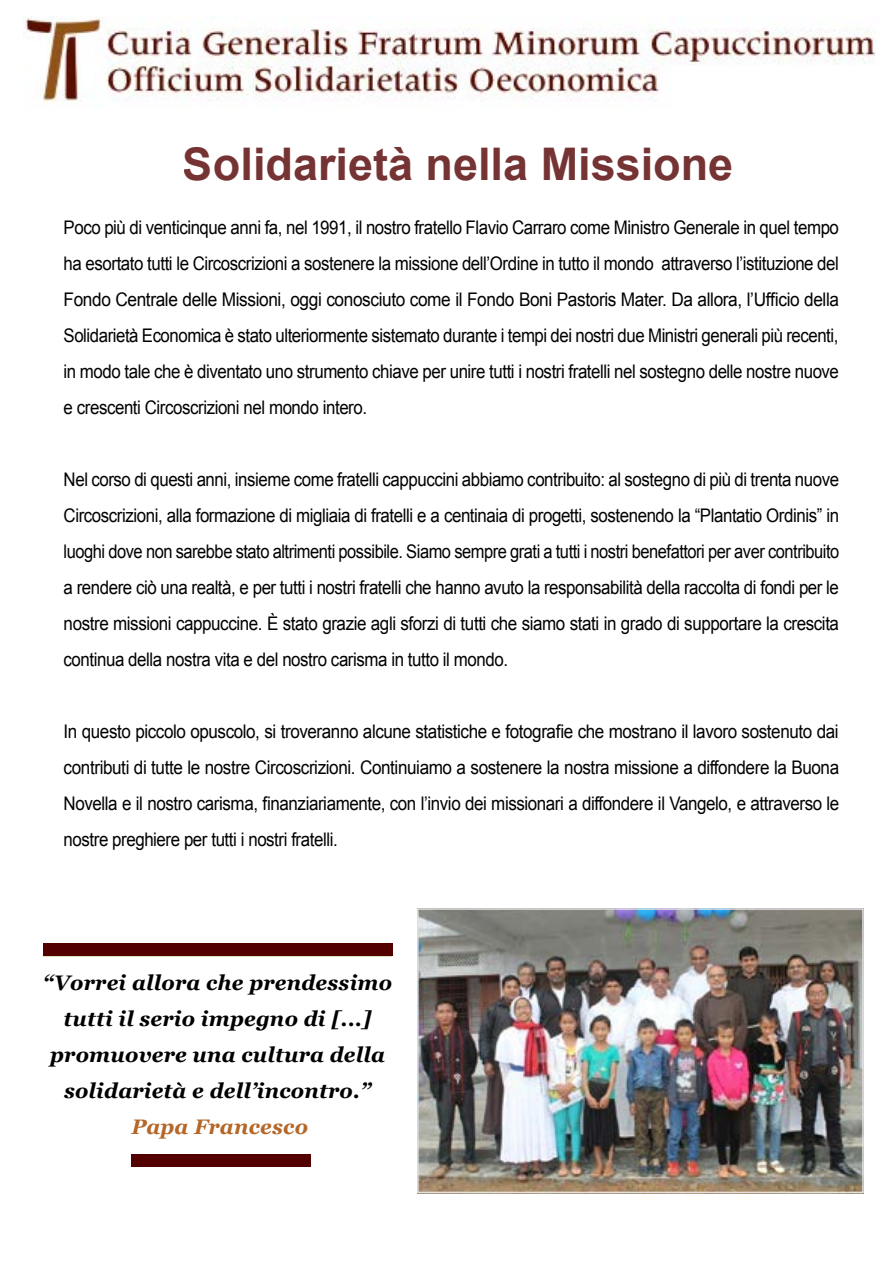
<style>
.page{position:relative;width:893px;height:1263px;background:#fff}
.page>*{position:absolute;margin:0;border:0;box-sizing:border-box;transform-origin:0 0}
.t1{font:700 45px "Arial";color:#530000}
.t2{font:italic 700 21px/36px "Georgia";letter-spacing:.01em;color:#000;text-align:center}
.t3{font:italic 700 21px "Georgia";letter-spacing:.01em;color:#b46728}
.t4{font:18.75px/36px "Arial";letter-spacing:-.025em;color:#000;text-align:justify;scale:.9 1}
.t5{font:18.75px/36px "Arial";letter-spacing:-.025em;color:#000;text-align:justify;scale:.91 1}
</style>
<div class="page">
<img style="left:420px;top:911px;width:441px;height:279px">
<div style="left:417px;top:908px;width:447px;height:285px;border:2px solid #e0e0e1"></div>
<img style="left:23px;top:16px;width:853px;height:88px">
<div style="left:131px;top:1154px;width:177px;height:9px;background:#530000"></div>
<div style="left:43px;top:943px;width:350px;height:13px;background:#530000"></div>
<div style="left:132px;top:1154px;width:179px;height:13px;background:#530000"></div>
<h1 class="t1" style="left:183px;top:132px;width:552px">Solidarietà nella Missione</h1>
<p class="t4" style="left:64px;top:209px;width:863px">Poco più di venticinque anni fa, nel 1991, il nostro fratello Flavio Carraro come Ministro Generale in quel tempo ha esortato tutti le Circoscrizioni a sostenere la missione dell’Ordine in tutto il mondo attraverso l’istituzione del Fondo Centrale delle Missioni, oggi conosciuto come il Fondo Boni Pastoris Mater. Da allora, l’Ufficio della Solidarietà Economica è stato ulteriormente sistemato durante i tempi dei nostri due Ministri generali più recenti, in modo tale che è diventato uno strumento chiave per unire tutti i nostri fratelli nel sostegno delle nostre nuove e crescenti Circoscrizioni nel mondo intero.</p>
<p class="t4" style="left:64px;top:461px;width:863px">Nel corso di questi anni, insieme come fratelli cappuccini abbiamo contribuito: al sostegno di più di trenta nuove Circoscrizioni, alla formazione di migliaia di fratelli e a centinaia di progetti, sostenendo la “Plantatio Ordinis” in luoghi dove non sarebbe stato altrimenti possibile. Siamo sempre grati a tutti i nostri benefattori per aver contribuito a rendere ciò una realtà, e per tutti i nostri fratelli che hanno avuto la responsabilità della raccolta di fondi per le nostre missioni cappuccine. È stato grazie agli sforzi di tutti che siamo stati in grado di supportare la crescita continua della nostra vita e del nostro carisma in tutto il mondo.</p>
<p class="t5" style="left:64px;top:713px;width:854px">In questo piccolo opuscolo, si troveranno alcune statistiche e fotografie che mostrano il lavoro sostenuto dai contributi di tutte le nostre Circoscrizioni. Continuiamo a sostenere la nostra missione a diffondere la Buona Novella e il nostro carisma, finanziariamente, con l’invio dei missionari a diffondere il Vangelo, e attraverso le nostre preghiere per tutti i nostri fratelli.</p>
<p class="t2" style="left:43px;top:965px;width:351px">“Vorrei allora che prendessimo tutti il serio impegno di [...] promuovere una cultura della solidarietà e dell’incontro.”</p>
<p class="t3" style="left:131px;top:1113px;width:178px">Papa Francesco</p>
</div>
